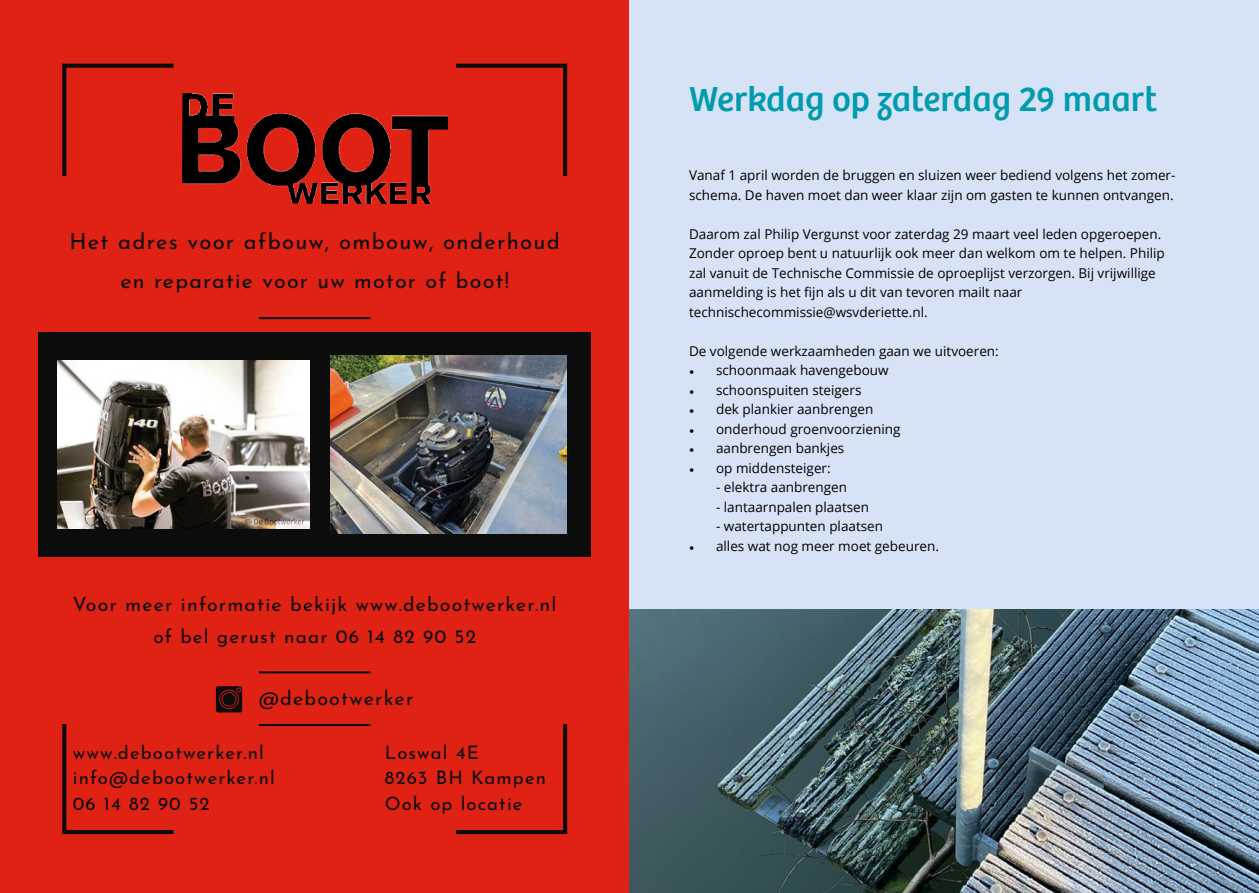
<style>
.page{position:relative;width:1259px;height:893px;background:#fff}
.page>*{position:absolute;margin:0;border:0;box-sizing:border-box;transform-origin:0 0}
.t1{font:36px "Bree";color:#009baf}
.t2{font:22.05px "Josefin Sans";letter-spacing:.06em;color:#0c0c0c}
.t3{font:21.45px "Josefin Sans";letter-spacing:.06em;color:#0c0c0c}
.t4{font:19.8px "Josefin Sans";letter-spacing:.06em;color:#0c0c0c}
.t5{font:19.5px "Josefin Sans";letter-spacing:.06em;color:#0c0c0c}
.t6{font:19.05px "Josefin Sans";letter-spacing:.06em;color:#0c0c0c}
.t7{font:18.6px/25.3px "Josefin Sans";letter-spacing:.06em;color:#0c0c0c}
.t8{font:13.5px/19.5px "Open Sans";color:#000}
.s1{font-family:"Minion Pro"}
</style>
<div class="page">
<div style="left:0;top:0;width:629px;height:893px;background:#e02215"></div>
<div style="left:38px;top:332px;width:553px;height:225px;background:#0c0c0c"></div>
<svg style="left:60px;top:63px;width:508px;height:772px"></svg>
<img style="left:182px;top:94px;width:265px;height:109px">
<img style="left:57px;top:361px;width:252px;height:168px">
<img style="left:330px;top:356px;width:237px;height:177px">
<svg style="left:216px;top:686px;width:26px;height:26px"></svg>
<div style="left:629px;top:0;width:630px;height:893px;background:#d6e3f6"></div>
<img style="left:629px;top:609px;width:630px;height:284px">
<p class="t2" style="left:69px;top:225px;width:492px">Het adres voor afbouw, ombouw, onderhoud</p>
<p class="t3" style="left:120px;top:264px;width:390px">en reparatie voor uw motor of boot!</p>
<p class="t5" style="left:73px;top:589px;width:485px">Voor meer informatie bekijk www.debootwerker.nl</p>
<p class="t6" style="left:153px;top:622px;width:324px">of bel gerust naar 06 14 82 90 52</p>
<p class="t4" style="left:259px;top:683px;width:156px">@debootwerker</p>
<p class="t7" style="left:73px;top:738px;width:203px">www.debootwerker.nl info@debootwerker.nl<br>06 14 82 90 52</p>
<p class="t7" style="left:385px;top:738px;width:163px">Loswal 4E<br>8263 BH Kampen<br>Ook op locatie</p>
<p class="t1" style="left:689px;top:72px;width:469px">Werkdag op zaterdag 29 maart</p>
<p class="t8" style="left:689px;top:165px;width:488px">Vanaf 1 april worden de bruggen en sluizen weer bediend volgens het zomer&shy;schema. De haven moet dan weer klaar zijn om gasten te kunnen ontvangen.</p>
<p class="t8" style="left:689px;top:224px;width:477px">Daarom zal Philip Vergunst voor zaterdag 29 maart veel leden opgeroepen.<br>Zonder oproep bent u natuurlijk ook meer dan welkom om te helpen. Philip zal vanuit de Technische Commissie de oproeplijst verzorgen. Bij vrijwillige aanmelding is het fijn als u dit van tevoren mailt naar</p>
<p class="t8" style="left:689px;top:302px;width:240px">technischecommissie@wsvderiette.nl.</p>
<p class="t8" style="left:689px;top:341px;width:311px">De volgende werkzaamheden gaan we uitvoeren:</p>
<p class="t8" style="left:689px;top:360px;width:201px"><span class="s1">•</span> schoonmaak havengebouw</p>
<p class="t8" style="left:689px;top:380px;width:174px"><span class="s1">•</span> schoonspuiten steigers</p>
<p class="t8" style="left:689px;top:399px;width:186px"><span class="s1">•</span> dek plankier aanbrengen</p>
<p class="t8" style="left:689px;top:419px;width:213px"><span class="s1">•</span> onderhoud groenvoorziening</p>
<p class="t8" style="left:689px;top:438px;width:157px"><span class="s1">•</span> aanbrengen bankjes</p>
<p class="t8" style="left:689px;top:458px;width:143px"><span class="s1">•</span> op middensteiger:</p>
<p class="t8" style="left:716px;top:477px;width:133px">- elektra aanbrengen</p>
<p class="t8" style="left:716px;top:497px;width:154px">- lantaarnpalen plaatsen</p>
<p class="t8" style="left:716px;top:516px;width:169px">- watertappunten plaatsen</p>
<p class="t8" style="left:689px;top:536px;width:251px"><span class="s1">•</span> alles wat nog meer moet gebeuren.</p>
</div>
